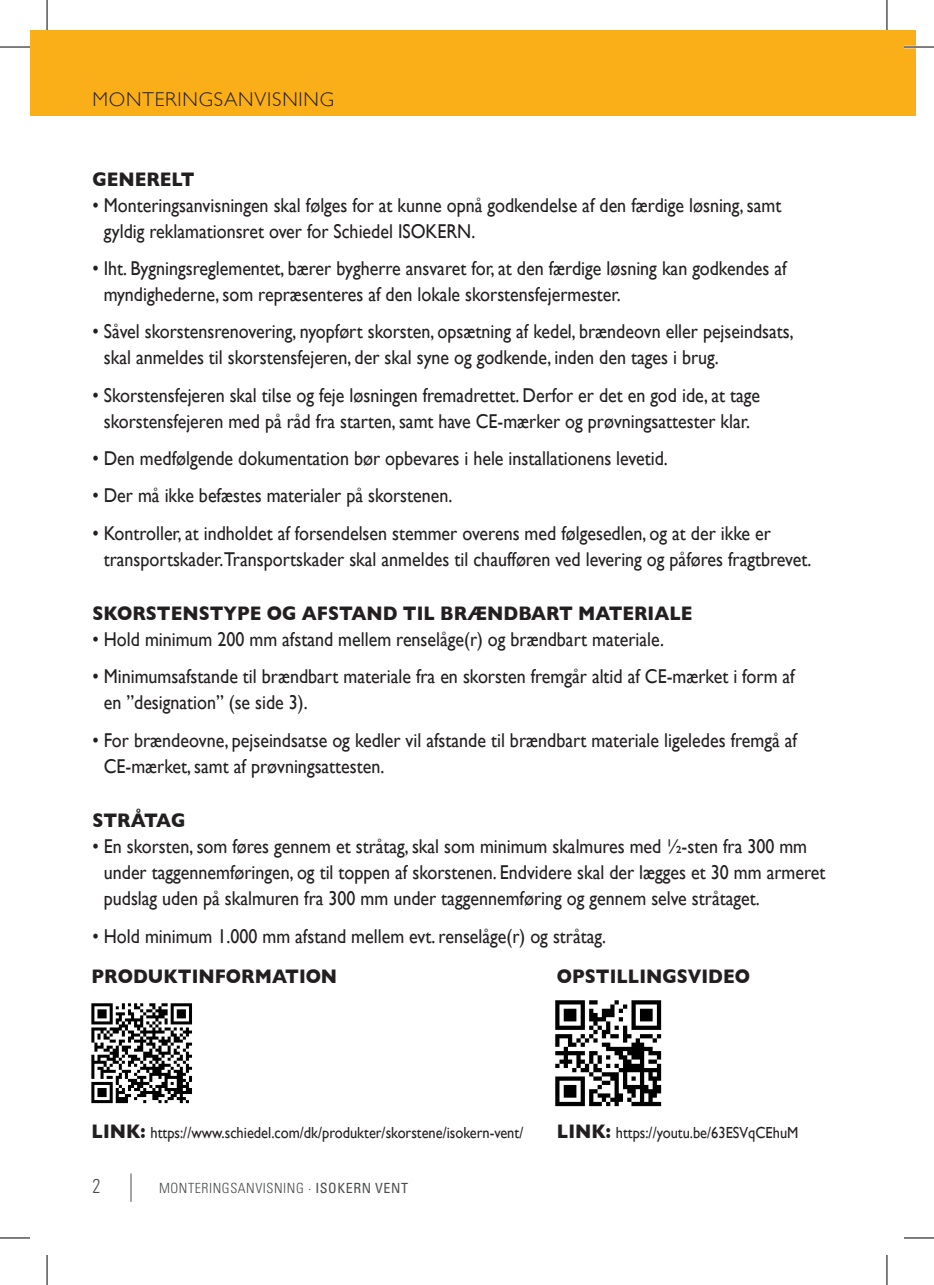
<style>
.page{position:relative;width:934px;height:1285px;background:#fff}
.page>*{position:absolute;margin:0;border:0;box-sizing:border-box;transform-origin:0 0}
.t1{font:20px/26px "Gill Sans";color:#231f20;scale:.9 1}
.t2{font:700 20px "Gill Sans";color:#231f20;scale:.9 1}
.t3{font:300 20px "Gill Sans";letter-spacing:.04em;color:#231f20}
.t4{font:300 condensed 20px "Univers LT Std";color:#4b4c4d;scale:.9 1}
.t5{font:16px "Gill Sans";color:#231f20;scale:.9 1}
.t6{font:300 condensed 14px "Univers LT Std";letter-spacing:.04em;color:#4b4c4d}
.s1{font-weight:700;font-size:20px}
.s2{font-weight:400}
</style>
<div class="page">
<svg style="left:131px;top:1173px;width:1px;height:28px"></svg>
<div style="left:886px;top:30px;width:28px;height:85px;background:#faaf18"></div>
<div style="left:30px;top:30px;width:856px;height:85px;background:#faaf18"></div>
<img style="left:91px;top:1003px;width:101px;height:101px">
<img style="left:555px;top:1000px;width:107px;height:107px">
<hr style="left:903px;top:46px;width:30px;height:2px;background:#fff">
<hr style="left:0;top:47px;width:30px;height:1px;background:#000">
<hr style="left:903px;top:47px;width:30px;height:1px;background:#000">
<hr style="left:0;top:1237px;width:30px;height:1px;background:#000">
<hr style="left:903px;top:1237px;width:30px;height:1px;background:#000">
<hr style="left:47px;top:0;width:1px;height:30px;background:#000">
<hr style="left:47px;top:1255px;width:1px;height:30px;background:#000">
<hr style="left:886px;top:0;width:1px;height:30px;background:#000">
<hr style="left:886px;top:1255px;width:1px;height:30px;background:#000">
<p class="t3" style="left:92px;top:84px;width:243px">MONTERINGSANVISNING</p>
<p class="t2" style="left:92px;top:163px;width:115px">GENERELT</p>
<p class="t1" style="left:104px;top:192px;width:754px;text-indent:-11px">• Monteringsanvisningen skal følges for at kunne opnå godkendelse af den færdige løsning, samt gyldig reklamationsret over for Schiedel ISOKERN.</p>
<p class="t1" style="left:104px;top:255px;width:760px;text-indent:-11px">• Iht. Bygningsreglementet, bærer bygherre ansvaret for, at den færdige løsning kan godkendes af myndighederne, som repræsenteres af den lokale skorstensfejermester.</p>
<p class="t1" style="left:104px;top:318px;width:767px;text-indent:-11px">• Såvel skorstensrenovering, nyopført skorsten, opsætning af kedel, brændeovn eller pejseindsats, skal anmeldes til skorstensfejeren, der skal syne og godkende, inden den tages i brug.</p>
<p class="t1" style="left:92px;top:382px;width:743px;text-align:center">• Skorstensfejeren skal tilse og feje løsningen fremadrettet. Derfor er det en god ide, at tage skorstensfejeren med på råd fra starten, samt have CE-mærker og prøvningsattester klar.</p>
<p class="t1" style="left:92px;top:445px;width:640px">• Den medfølgende dokumentation bør opbevares i hele installationens levetid.</p>
<p class="t1" style="left:92px;top:482px;width:401px">• Der må ikke befæstes materialer på skorstenen.</p>
<p class="t1" style="left:104px;top:520px;width:787px;text-indent:-11px">• Kontroller, at indholdet af forsendelsen stemmer overens med følgesedlen, og at der ikke er transportskader.Transportskader skal anmeldes til chaufføren ved levering og påføres fragtbrevet.</p>
<p class="t2" style="left:92px;top:597px;width:668px">SKORSTENSTYPE OG AFSTAND TIL BRÆNDBART MATERIALE</p>
<p class="t1" style="left:92px;top:626px;width:636px">• Hold minimum 200 mm afstand mellem renselåge(r) og brændbart materiale.</p>
<p class="t1" style="left:104px;top:663px;width:769px;text-indent:-11px">• Minimumsafstande til brændbart materiale fra en skorsten fremgår altid af CE-mærket i form af en ”designation” (se side 3).</p>
<p class="t1" style="left:104px;top:727px;width:771px;text-indent:-11px">• For brændeovne, pejseindsatse og kedler vil afstande til brændbart materiale ligeledes fremgå af<br>CE-mærket, samt af prøvningsattesten.</p>
<p class="t2" style="left:92px;top:804px;width:105px">STRÅTAG</p>
<p class="t1" style="left:104px;top:833px;width:802px;text-indent:-11px">• En skorsten, som føres gennem et stråtag, skal som minimum skalmures med ½-sten fra 300 mm under taggennemføringen, og til toppen af skorstenen. Endvidere skal der lægges et 30 mm armeret pudslag uden på skalmuren fra 300 mm under taggennemføring og gennem selve stråtaget.</p>
<p class="t1" style="left:92px;top:922px;width:572px">• Hold minimum 1.000 mm afstand mellem evt. renselåge(r) og stråtag.</p>
<p class="t2" style="left:92px;top:960px;width:274px">PRODUKTINFORMATION</p>
<p class="t2" style="left:556px;top:960px;width:216px">OPSTILLINGSVIDEO</p>
<p class="t5" style="left:92px;top:1123px;width:481px"><span class="s1">LINK:</span> https://www.schiedel.com/dk/produkter/skorstene/isokern-vent/</p>
<p class="t5" style="left:556px;top:1123px;width:270px"><span class="s1">LINK:</span> https://youtu.be/63ESVqCEhuM</p>
<p class="t4" style="left:92px;top:1173px;width:10px">2</p>
<p class="t6" style="left:159px;top:1179px;width:250px">MONTERINGSANVISNING · <span class="s2">ISOKERN VENT</span></p>
</div>
